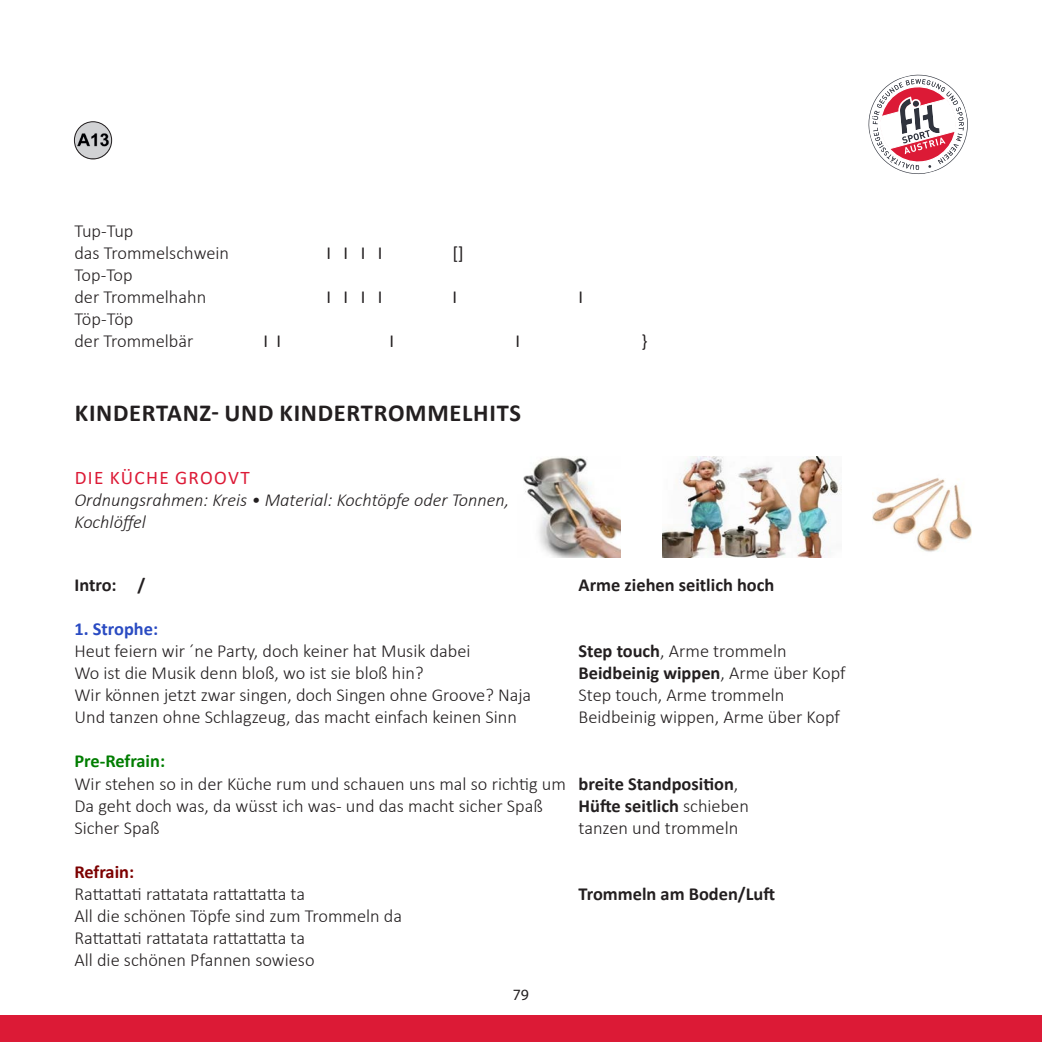
<style>
.page{position:relative;width:1042px;height:1042px;background:#fff}
.page>*{position:absolute;margin:0;border:0;box-sizing:border-box;transform-origin:0 0}
.t1{font:700 24.5px "Calibri";letter-spacing:.03em;color:#231f20}
.t2{font:19.25px "Calibri";letter-spacing:.07em;color:#dc1a36}
.t3{font:300 18.38px/22.1px "Calibri";color:#231f20}
.t4{font:700 18.38px "Calibri";color:#231f20}
.t5{font:italic 300 18.38px/22.1px "Calibri";color:#231f20}
.t6{font:18.38px "Calibri";color:#231f20}
.t7{font:700 18.38px "Calibri";color:#2a4bc2}
.t8{font:700 18.38px "Calibri";letter-spacing:-.005em;color:#7c0000}
.t9{font:15.75px "Myriad Pro";color:#231f20}
.s1{font-weight:700}
.s2{font-weight:300}
.s3{font-weight:700;color:#007d00}
</style>
<div class="page">
<img style="left:523px;top:456px;width:97px;height:102px">
<img style="left:662px;top:456px;width:180px;height:101px">
<img style="left:872px;top:478px;width:99px;height:74px">
<div style="left:0;top:1015px;width:1042px;height:27px;background:#dc1a36"></div>
<img style="left:75px;top:122px;width:37px;height:37px;border-radius:18px">
<div style="left:74px;top:121px;width:38px;height:38px;border:1px solid #231f20;border-radius:50%"></div>
<svg style="left:868px;top:74px;width:100px;height:100px"></svg>
<p class="t3" style="left:74px;top:220px;width:156px">Tup-Tup<br>das Trommelschwein</p>
<p class="t3" style="left:74px;top:264px;width:133px">Top-Top<br>der Trommelhahn</p>
<p class="t3" style="left:74px;top:308px;width:121px">Töp-Töp<br>der Trommelbär</p>
<p class="t6" style="left:326px;top:240px;width:57px">I I I I</p>
<p class="t6" style="left:452px;top:240px;width:13px">[]</p>
<p class="t6" style="left:326px;top:284px;width:57px">I I I I</p>
<p class="t6" style="left:452px;top:284px;width:6px">I</p>
<p class="t6" style="left:578px;top:284px;width:6px">I</p>
<p class="t6" style="left:263px;top:328px;width:19px">I I</p>
<p class="t6" style="left:389px;top:328px;width:6px">I</p>
<p class="t6" style="left:515px;top:328px;width:6px">I</p>
<p class="t6" style="left:641px;top:328px;width:7px">}</p>
<h1 class="t1" style="left:75px;top:395px;width:448px">KINDERTANZ- UND KINDERTROMMELHITS</h1>
<p class="t2" style="left:75px;top:464px;width:176px">DIE KÜCHE GROOVT</p>
<p class="t5" style="left:74px;top:489px;width:436px">Ordnungsrahmen: Kreis • Material: Kochtöpfe oder Tonnen,<br>Kochlöffel</p>
<p class="t4" style="left:74px;top:572px;width:72px">Intro: /</p>
<p class="t4" style="left:578px;top:572px;width:197px">Arme ziehen seitlich hoch</p>
<p class="t7" style="left:74px;top:616px;width:85px">1. Strophe:</p>
<p class="t3" style="left:74px;top:640px;width:398px">Heut feiern wir ´ne Party, doch keiner hat Musik dabei</p>
<p class="t3" style="left:578px;top:640px;width:210px"><span class="s1">Step touch</span>, Arme trommeln</p>
<p class="t3" style="left:74px;top:662px;width:351px">Wo ist die Musik denn bloß, wo ist sie bloß hin?</p>
<p class="t4" style="left:578px;top:660px;width:268px">Beidbeinig wippen<span class="s2">, Arme über Kopf</span></p>
<p class="t3" style="left:74px;top:684px;width:458px">Wir können jetzt zwar singen, doch Singen ohne Groove? Naja</p>
<p class="t3" style="left:578px;top:684px;width:207px">Step touch, Arme trommeln</p>
<p class="t3" style="left:74px;top:706px;width:444px">Und tanzen ohne Schlagzeug, das macht einfach keinen Sinn</p>
<p class="t3" style="left:578px;top:706px;width:263px">Beidbeinig wippen, Arme über Kopf</p>
<p class="t3" style="left:74px;top:750px;width:665px"><span class="s3">Pre-Refrain:<br></span>Wir stehen so in der Küche rum und schauen uns mal so richtig um <span class="s1">breite Standposition</span>,<br>Da geht doch was, da wüsst ich was- und das macht sicher Spaß</p>
<p class="t4" style="left:578px;top:792px;width:172px">Hüfte seitlich <span class="s2">schieben</span></p>
<p class="t3" style="left:74px;top:816px;width:87px">Sicher Spaß</p>
<p class="t3" style="left:578px;top:816px;width:161px">tanzen und trommeln</p>
<p class="t8" style="left:74px;top:858px;width:61px">Refrain:</p>
<p class="t3" style="left:74px;top:882px;width:232px">Rattattati rattatata rattattatta ta</p>
<p class="t4" style="left:578px;top:880px;width:198px">Trommeln am Boden/Luft</p>
<p class="t3" style="left:74px;top:904px;width:329px">All die schönen Töpfe sind zum Trommeln da<br>Rattattati rattatata rattattatta ta<br>All die schönen Pfannen sowieso</p>
<p class="t9" style="left:513px;top:985px;width:18px">79</p>
</div>
